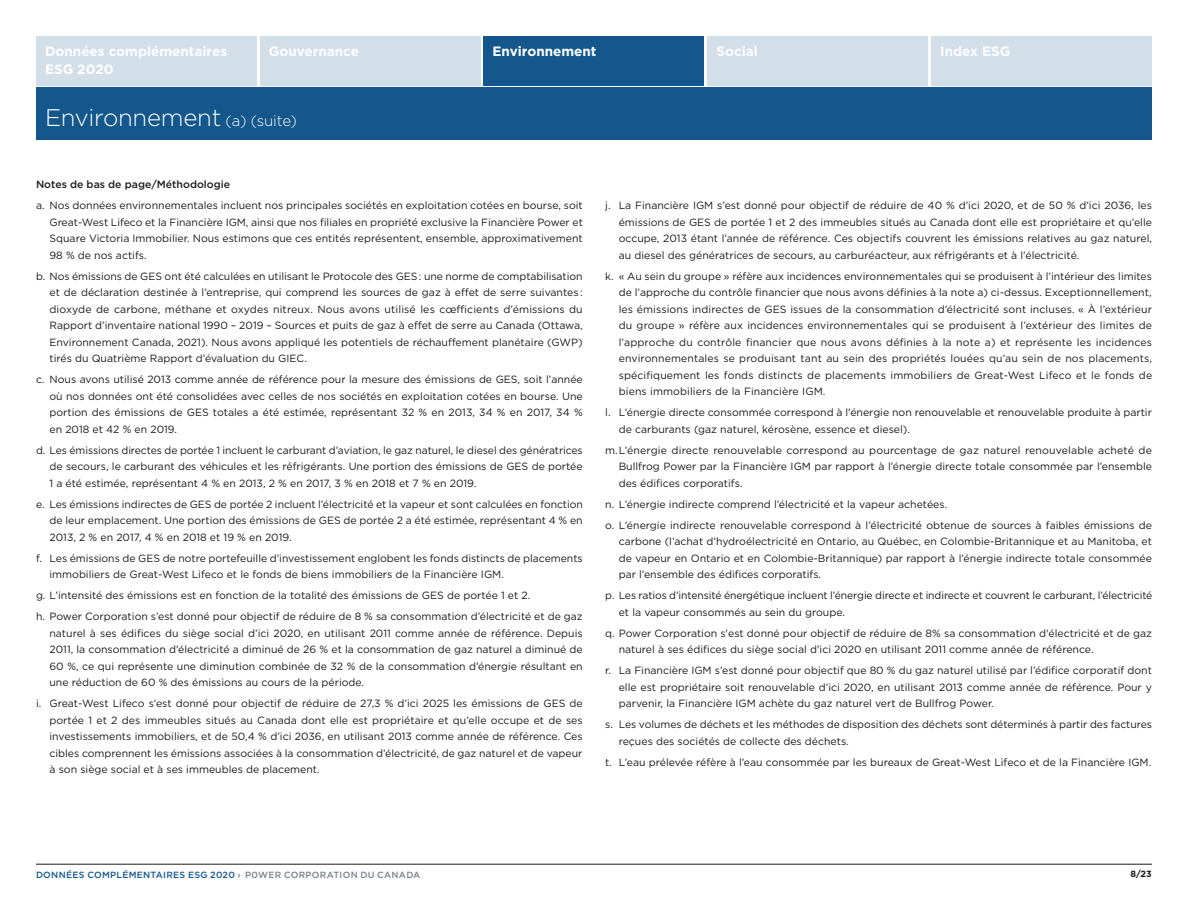
<style>
.page{position:relative;width:1188px;height:918px;background:#fff}
.page>*{position:absolute;margin:0;border:0;box-sizing:border-box;transform-origin:0 0}
.H1_suite{font:300 24px "Gotham";letter-spacing:-.01em;color:#fff}
.t1{font:700 13.5px "Gotham";color:#fff}
.Notes{font:10.5px/16.5px "Gotham";color:#1c1b1a;text-align:justify}
.Notes-2{font:500 10.5px "Gotham";color:#1c1b1a}
.t2{font:500 9px "Gotham";letter-spacing:.035em;color:#14578d}
.t3{font:700 9px "Gotham";color:#1c1b1a}
.s1{font-size:15px}
.s2{color:#77828d}
</style>
<div class="page">
<hr style="left:36px;top:864px;width:1116px;height:1px;background:#1c1b1a">
<div style="left:707px;top:36px;width:221px;height:50px;background:#d2dfe9"></div>
<div style="left:260px;top:36px;width:221px;height:50px;background:#d2dfe9"></div>
<div style="left:931px;top:36px;width:221px;height:50px;background:#d2dfe9"></div>
<div style="left:36px;top:36px;width:221px;height:50px;background:#d2dfe9"></div>
<div style="left:36px;top:88px;width:1116px;height:52px;background:#14578d"></div>
<div style="left:484px;top:36px;width:220px;height:50px;background:#14578d"></div>
<p class="t1" style="left:45px;top:42px;width:184px">Données complémentaires</p>
<p class="t1" style="left:269px;top:42px;width:92px">Gouvernance</p>
<p class="t1" style="left:716px;top:42px;width:43px">Social</p>
<p class="t1" style="left:940px;top:42px;width:72px">Index ESG</p>
<p class="t1" style="left:45px;top:60px;width:70px">ESG 2020</p>
<p class="H1_suite" style="left:45px;top:103px;width:254px">Environnement <span class="s1">(a) (suite)</span></p>
<h1 class="t1" style="left:493px;top:42px;width:105px">Environnement</h1>
<p class="Notes-2" style="left:36px;top:178px;width:196px">Notes de bas de page/Méthodologie</p>
<p class="Notes" style="left:50px;top:197px;width:535px;text-indent:-14px">a. Nos données environnementales incluent nos principales sociétés en exploitation cotées en bourse, soit Great‑West Lifeco et la Financière IGM, ainsi que nos filiales en propriété exclusive la Financière Power et Square Victoria Immobilier. Nous estimons que ces entités représentent, ensemble, approximativement 98 % de nos actifs.</p>
<p class="Notes" style="left:50px;top:268px;width:535px;text-indent:-14px">b. Nos émissions de GES ont été calculées en utilisant le Protocole des GES : une norme de comptabilisation et de déclaration destinée à l’entreprise, qui comprend les sources de gaz à effet de serre suivantes : dioxyde de carbone, méthane et oxydes nitreux. Nous avons utilisé les cœfficients d’émissions du Rapport d’inventaire national 1990 – 2019 – Sources et puits de gaz à effet de serre au Canada (Ottawa, Environnement Canada, 2021). Nous avons appliqué les potentiels de réchauffement planétaire (GWP) tirés du Quatrième Rapport d’évaluation du GIEC.</p>
<p class="Notes" style="left:50px;top:371px;width:535px;text-indent:-14px">c. Nous avons utilisé 2013 comme année de référence pour la mesure des émissions de GES, soit l’année où nos données ont été consolidées avec celles de nos sociétés en exploitation cotées en bourse. Une portion des émissions de GES totales a été estimée, représentant 32 % en 2013, 34 % en 2017, 34 % en 2018 et 42 % en 2019.</p>
<p class="Notes" style="left:50px;top:442px;width:535px;text-indent:-14px">d. Les émissions directes de portée 1 incluent le carburant d’aviation, le gaz naturel, le diesel des génératrices de secours, le carburant des véhicules et les réfrigérants. Une portion des émissions de GES de portée 1 a été estimée, représentant 4 % en 2013, 2 % en 2017, 3 % en 2018 et 7 % en 2019.</p>
<p class="Notes" style="left:50px;top:496px;width:535px;text-indent:-14px">e. Les émissions indirectes de GES de portée 2 incluent l’électricité et la vapeur et sont calculées en fonction de leur emplacement. Une portion des émissions de GES de portée 2 a été estimée, représentant 4 % en 2013, 2 % en 2017, 4 % en 2018 et 19 % en 2019.</p>
<p class="Notes" style="left:50px;top:550px;width:535px;text-indent:-14px">f. Les émissions de GES de notre portefeuille d’investissement englobent les fonds distincts de placements immobiliers de Great-West Lifeco et le fonds de biens immobiliers de la Financière IGM.</p>
<p class="Notes" style="left:36px;top:587px;width:496px">g. L’intensité des émissions est en fonction de la totalité des émissions de GES de portée 1 et 2.</p>
<p class="Notes" style="left:50px;top:608px;width:535px;text-indent:-14px">h. Power Corporation s’est donné pour objectif de réduire de 8 % sa consommation d’électricité et de gaz naturel à ses édifices du siège social d’ici 2020, en utilisant 2011 comme année de référence. Depuis 2011, la consommation d’électricité a diminué de 26 % et la consommation de gaz naturel a diminué de 60 %, ce qui représente une diminution combinée de 32 % de la consommation d’énergie résultant en une réduction de 60 % des émissions au cours de la période.</p>
<p class="Notes" style="left:50px;top:695px;width:535px;text-indent:-14px">i. Great-West Lifeco s’est donné pour objectif de réduire de 27,3 % d’ici 2025 les émissions de GES de portée 1 et 2 des immeubles situés au Canada dont elle est propriétaire et qu’elle occupe et de ses investissements immobiliers, et de 50,4 % d’ici 2036, en utilisant 2013 comme année de référence. Ces cibles comprennent les émissions associées à la consommation d’électricité, de gaz naturel et de vapeur à son siège social et à ses immeubles de placement.</p>
<p class="Notes" style="left:619px;top:197px;width:535px;text-indent:-14px">j. La Financière IGM s’est donné pour objectif de réduire de 40 % d’ici 2020, et de 50 % d’ici 2036, les émissions de GES de portée 1 et 2 des immeubles situés au Canada dont elle est propriétaire et qu’elle occupe, 2013 étant l’année de référence. Ces objectifs couvrent les émissions relatives au gaz naturel, au diesel des génératrices de secours, au carburéacteur, aux réfrigérants et à l’électricité.</p>
<p class="Notes" style="left:619px;top:268px;width:535px;text-indent:-14px">k. « Au sein du groupe » réfère aux incidences environnementales qui se produisent à l’intérieur des limites de l’approche du contrôle financier que nous avons définies à la note a) ci-dessus. Exceptionnellement, les émissions indirectes de GES issues de la consommation d’électricité sont incluses. « À l’extérieur du groupe » réfère aux incidences environnementales qui se produisent à l’extérieur des limites de l’approche du contrôle financier que nous avons définies à la note a) et représente les incidences environnementales se produisant tant au sein des propriétés louées qu’au sein de nos placements, spécifiquement les fonds distincts de placements immobiliers de Great-West Lifeco et le fonds de biens immobiliers de la Financière IGM.</p>
<p class="Notes" style="left:619px;top:404px;width:535px;text-indent:-14px">l. L’énergie directe consommée correspond à l’énergie non renouvelable et renouvelable produite à partir de carburants (gaz naturel, kérosène, essence et diesel).</p>
<p class="Notes" style="left:619px;top:442px;width:535px;text-indent:-14px">m.L’énergie directe renouvelable correspond au pourcentage de gaz naturel renouvelable acheté de Bullfrog Power par la Financière IGM par rapport à l’énergie directe totale consommée par l’ensemble des édifices corporatifs.</p>
<p class="Notes" style="left:605px;top:496px;width:344px">n. L’énergie indirecte comprend l’électricité et la vapeur achetées.</p>
<p class="Notes" style="left:619px;top:517px;width:535px;text-indent:-14px">o. L’énergie indirecte renouvelable correspond à l’électricité obtenue de sources à faibles émissions de carbone (l’achat d’hydroélectricité en Ontario, au Québec, en Colombie-Britannique et au Manitoba, et de vapeur en Ontario et en Colombie-Britannique) par rapport à l’énergie indirecte totale consommée par l’ensemble des édifices corporatifs.</p>
<p class="Notes" style="left:619px;top:587px;width:535px;text-indent:-14px">p. Les ratios d’intensité énergétique incluent l’énergie directe et indirecte et couvrent le carburant, l’électricité et la vapeur consommés au sein du groupe.</p>
<p class="Notes" style="left:619px;top:625px;width:535px;text-indent:-14px">q. Power Corporation s'est donné pour objectif de réduire de 8% sa consommation d'électricité et de gaz naturel à ses édifices du siège social d'ici 2020 en utilisant 2011 comme année de référence.</p>
<p class="Notes" style="left:619px;top:662px;width:535px;text-indent:-14px">r. La Financière IGM s’est donné pour objectif que 80 % du gaz naturel utilisé par l’édifice corporatif dont elle est propriétaire soit renouvelable d’ici 2020, en utilisant 2013 comme année de référence. Pour y parvenir, la Financière IGM achète du gaz naturel vert de Bullfrog Power.</p>
<p class="Notes" style="left:619px;top:716px;width:535px;text-indent:-14px">s. Les volumes de déchets et les méthodes de disposition des déchets sont déterminés à partir des factures reçues des sociétés de collecte des déchets.</p>
<p class="Notes" style="left:605px;top:754px;width:548px">t. L’eau prélevée réfère à l’eau consommée par les bureaux de Great-West Lifeco et de la Financière IGM.</p>
<p class="t2" style="left:36px;top:868px;width:386px">DONNÉES COMPLÉMENTAIRES ESG 2020 <span class="s2">› P0WER CORPORATION DU CANADA</span></p>
<p class="t3" style="left:1130px;top:868px;width:23px">8/23</p>
</div>
